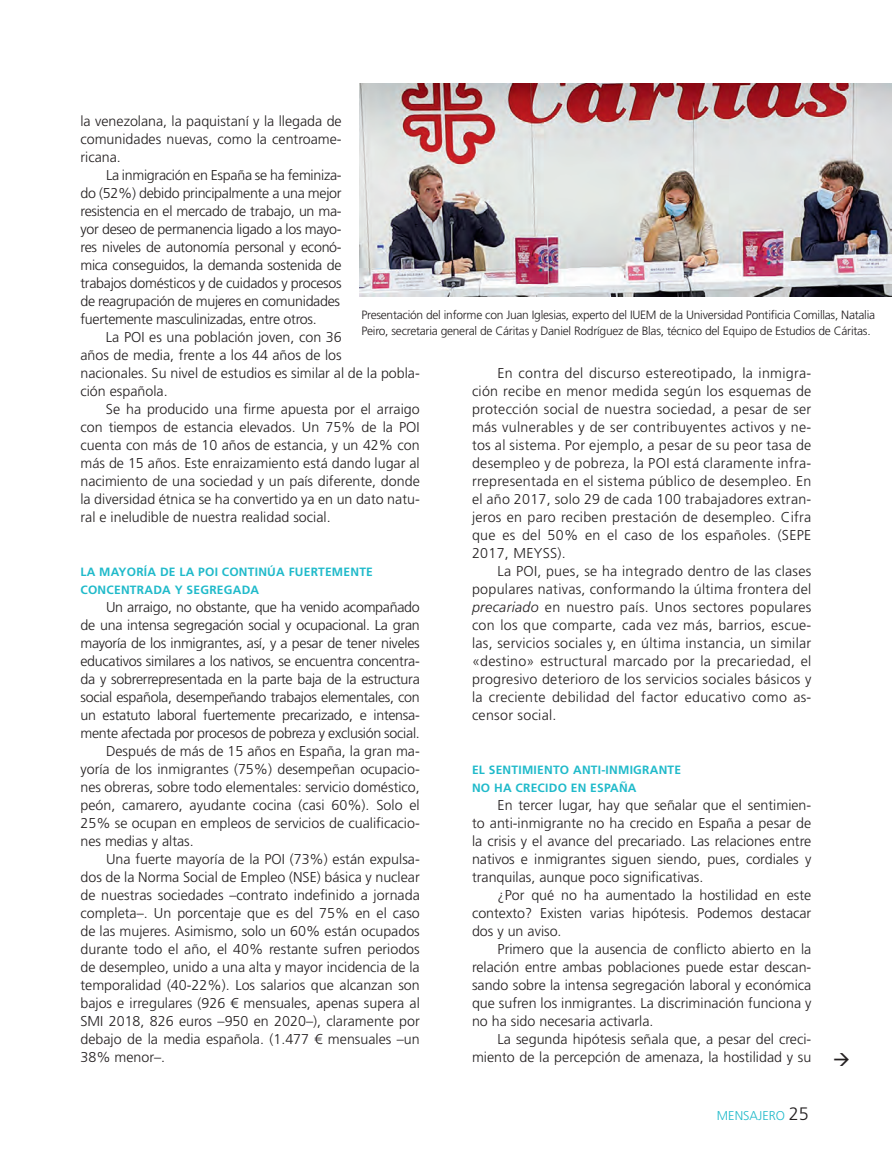
<style>
.page{position:relative;width:893px;height:1156px;background:#fff}
.page>*{position:absolute;margin:0;border:0;box-sizing:border-box;transform-origin:0 0}
.TEXTO1__JUSTIFICADO{font:300 14.25px/18px "Frutiger LT Std";color:#231f20;text-align:justify}
.t1{font:300 12.75px "Frutiger LT Std";color:#20baca}
.Pie_de_foto{font:300 12px/15.8px "Frutiger LT Std";letter-spacing:-.02em;color:#231f20}
.LADILLO1{font:700 12px "Frutiger LT Std";letter-spacing:.02em;color:#20baca}
.s1{font-style:italic}
.s2{font-size:18px;color:#231f20}
</style>
<div class="page">
<img style="left:360px;top:84px;width:531px;height:212px">
<p class="TEXTO1__JUSTIFICADO" style="left:80px;top:112px;width:263px">la venezolana, la paquistaní y la llegada de comunidades nuevas, como la centroame&shy;ricana.</p>
<p class="TEXTO1__JUSTIFICADO" style="left:80px;top:166px;width:263px;text-indent:26px">La inmigración en España se ha feminiza&shy;do (52%) debido principalmente a una mejor resistencia en el mercado de trabajo, un ma&shy;yor deseo de permanencia ligado a los mayo&shy;res niveles de autonomía personal y econó&shy;mica conseguidos, la demanda sostenida de trabajos domésticos y de cuidados y procesos de reagrupación de mujeres en comunidades fuertemente masculinizadas, entre otros.</p>
<p class="TEXTO1__JUSTIFICADO" style="left:80px;top:328px;width:340px;text-align:left;text-indent:26px">La POI es una población joven, con 36<br>años de media, frente a los 44 años de los<br>nacionales. Su nivel de estudios es similar al de la pobla&shy;ción española.</p>
<p class="TEXTO1__JUSTIFICADO" style="left:80px;top:400px;width:341px;text-indent:26px">Se ha producido una firme apuesta por el arraigo con tiempos de estancia elevados. Un 75% de la POI cuenta con más de 10 años de estancia, y un 42% con más de 15 años. Este enraizamiento está dando lugar al nacimiento de una sociedad y un país diferente, donde la diversidad étnica se ha convertido ya en un dato natu&shy;ral e ineludible de nuestra realidad social.</p>
<p class="Pie_de_foto" style="left:361px;top:307px;width:515px">Presentación del informe con Juan Iglesias, experto del IUEM de la Universidad Pontificia Comillas, Natalia<br>Peiro, secretaria general de Cáritas y Daniel Rodríguez de Blas, técnico del Equipo de Estudios de Cáritas.</p>
<p class="TEXTO1__JUSTIFICADO" style="left:472px;top:364px;width:341px;text-indent:26px">En contra del discurso estereotipado, la inmigra&shy;ción recibe en menor medida según los esquemas de protección social de nuestra sociedad, a pesar de ser más vulnerables y de ser contribuyentes activos y ne&shy;tos al sistema. Por ejemplo, a pesar de su peor tasa de desempleo y de pobreza, la POI está claramente infra&shy;rrepresentada en el sistema público de desempleo. En el año 2017, solo 29 de cada 100 trabajadores extran&shy;jeros en paro reciben prestación de desempleo. Cifra que es del 50% en el caso de los españoles. (SEPE 2017, MEYSS).</p>
<p class="TEXTO1__JUSTIFICADO" style="left:472px;top:562px;width:341px;text-indent:26px">La POI, pues, se ha integrado dentro de las clases populares nativas, conformando la última frontera del <span class="s1">precariado</span> en nuestro país. Unos sectores populares con los que comparte, cada vez más, barrios, escue&shy;las, servicios sociales y, en última instancia, un similar «destino» estructural marcado por la precariedad, el progresivo deterioro de los servicios sociales básicos y la creciente debilidad del factor educativo como as&shy;censor social.</p>
<p class="LADILLO1" style="left:80px;top:564px;width:294px">LA MAYORÍA DE LA POI CONTINÚA FUERTEMENTE</p>
<p class="LADILLO1" style="left:80px;top:582px;width:180px">CONCENTRADA Y SEGREGADA</p>
<p class="TEXTO1__JUSTIFICADO" style="left:80px;top:598px;width:341px;text-indent:26px">Un arraigo, no obstante, que ha venido acompañado de una intensa segregación social y ocupacional. La gran mayoría de los inmigrantes, así, y a pesar de tener niveles educativos similares a los nativos, se encuentra concentra&shy;da y sobrerrepresentada en la parte baja de la estructura social española, desempeñando trabajos elementales, con un estatuto laboral fuertemente precarizado, e intensa&shy;mente afectada por procesos de pobreza y exclusión social.</p>
<p class="TEXTO1__JUSTIFICADO" style="left:80px;top:742px;width:341px;text-indent:26px">Después de más de 15 años en España, la gran ma&shy;yoría de los inmigrantes (75%) desempeñan ocupacio&shy;nes obreras, sobre todo elementales: servicio doméstico, peón, camarero, ayudante cocina (casi 60%). Solo el 25% se ocupan en empleos de servicios de cualificacio&shy;nes medias y altas.</p>
<p class="TEXTO1__JUSTIFICADO" style="left:80px;top:850px;width:341px;text-indent:26px">Una fuerte mayoría de la POI (73%) están expulsa&shy;dos de la Norma Social de Empleo (NSE) básica y nuclear de nuestras sociedades –contrato indefinido a jornada completa–. Un porcentaje que es del 75% en el caso de las mujeres. Asimismo, solo un 60% están ocupados durante todo el año, el 40% restante sufren periodos de desempleo, unido a una alta y mayor incidencia de la temporalidad (40-22%). Los salarios que alcanzan son bajos e irregulares (926 € mensuales, apenas supera al SMI 2018, 826 euros –950 en 2020–), claramente por debajo de la media española. (1.477 € mensuales –un 38% menor–.</p>
<p class="LADILLO1" style="left:472px;top:762px;width:210px">EL SENTIMIENTO ANTI-INMIGRANTE</p>
<p class="LADILLO1" style="left:472px;top:780px;width:166px">NO HA CRECIDO EN ESPAÑA</p>
<p class="TEXTO1__JUSTIFICADO" style="left:472px;top:796px;width:340px;text-indent:26px">En tercer lugar, hay que señalar que el sentimien&shy;to anti-inmigrante no ha crecido en España a pesar de la crisis y el avance del precariado. Las relaciones entre nativos e inmigrantes siguen siendo, pues, cordiales y tranquilas, aunque poco significativas.</p>
<p class="TEXTO1__JUSTIFICADO" style="left:472px;top:886px;width:341px;text-indent:26px">¿Por qué no ha aumentado la hostilidad en este contexto? Existen varias hipótesis. Podemos destacar dos y un aviso.</p>
<p class="TEXTO1__JUSTIFICADO" style="left:472px;top:940px;width:341px;text-indent:26px">Primero que la ausencia de conflicto abierto en la relación entre ambas poblaciones puede estar descan&shy;sando sobre la intensa segregación laboral y económica que sufren los inmigrantes. La discriminación funciona y no ha sido necesaria activarla.</p>
<p class="TEXTO1__JUSTIFICADO" style="left:472px;top:1030px;width:340px;text-align:right">La segunda hipótesis señala que, a pesar del creci&shy;miento de la percepción de amenaza, la hostilidad y su</p>
<p class="t1" style="left:716px;top:1108px;width:93px">MENSAJERO <span class="s2">25</span></p>
</div>
